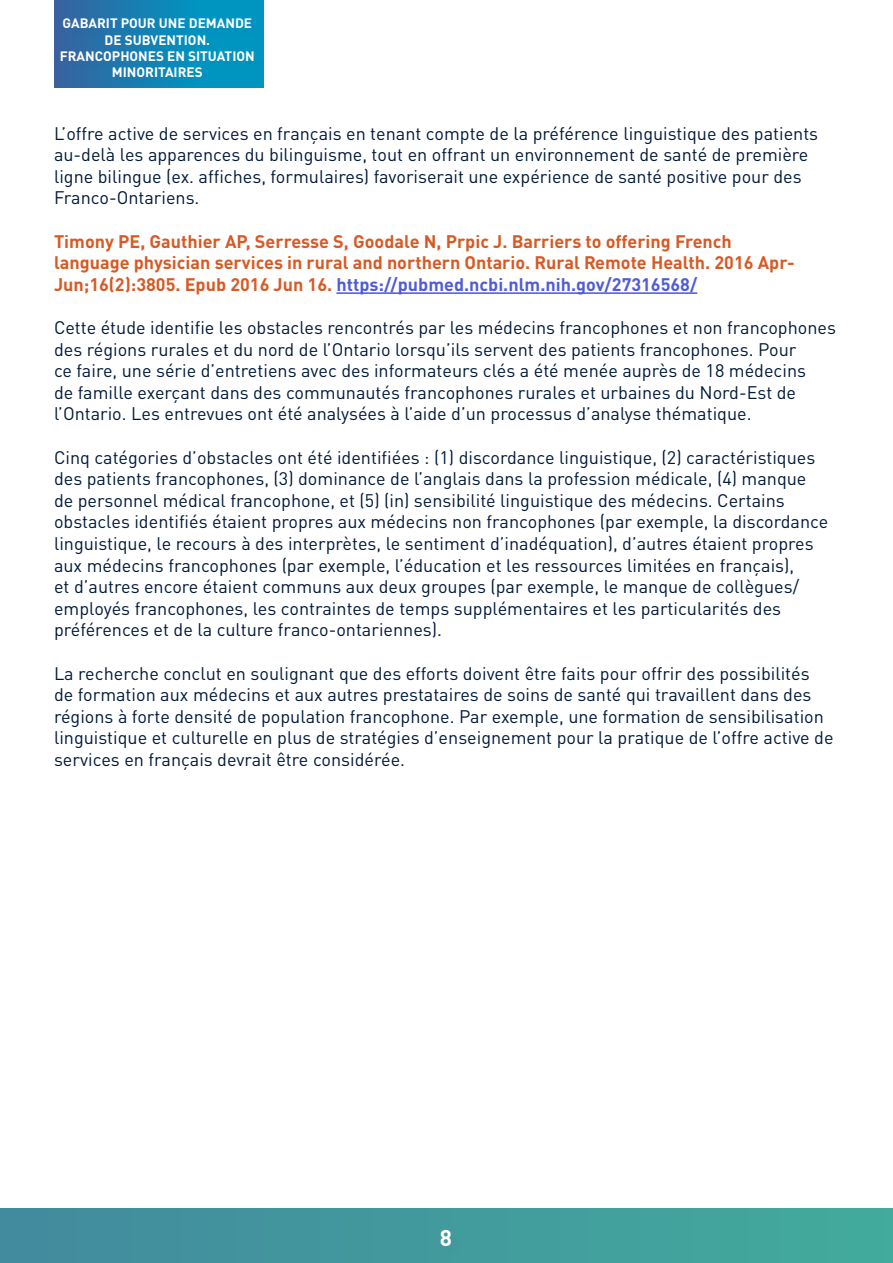
<style>
.page{position:relative;width:893px;height:1263px;background:#fff}
.page>*{position:absolute;margin:0;border:0;box-sizing:border-box;transform-origin:0 0}
.t1{font:700 22.5px "DINOT";color:#fff}
.t2{font:18px/21.6px "DINOT";color:#001939}
.t3{font:700 18px/21.6px "DINOT";color:#d75a25}
.t4{font:700 13.5px/16.2px "DINOT";color:#fff;text-align:center}
.s1{color:#4f5cd6}
</style>
<div class="page">
<div style="left:0;top:1209px;width:893px;height:54px;background:linear-gradient(to right,#428a9e,#42ab9c)"></div>
<div style="left:441px;top:1230px;width:25px;height:32px;background:#429a9d"></div>
<div style="left:54px;top:0;width:210px;height:87px;background:linear-gradient(to right,#3366a1,#009fc7)"></div>
<div style="left:60px;top:18px;width:209px;height:75px;background:#000;opacity:.02"></div>
<hr style="left:336px;top:292px;width:361px;height:2px;background:#4f5cd6">
<p class="t4" style="left:60px;top:14px;width:196px">GABARIT POUR UNE DEMANDE<br>DE SUBVENTION.<br>FRANCOPHONES EN SITUATION<br>MINORITAIRES</p>
<p class="t2" style="left:54px;top:121px;width:766px">L’offre active de services en français en tenant compte de la préférence linguistique des patients au-delà les apparences du bilinguisme, tout en offrant un environnement de santé de première ligne bilingue (ex. affiches, formulaires) favoriserait une expérience de santé positive pour des Franco-Ontariens.</p>
<p class="t3" style="left:54px;top:229px;width:742px">Timony PE, Gauthier AP, Serresse S, Goodale N, Prpic J. Barriers to offering French language physician services in rural and northern Ontario. Rural Remote Health. 2016 Apr-<br>Jun;16(2):3805. Epub 2016 Jun 16. <span class="s1">https://pubmed.ncbi.nlm.nih.gov/27316568/</span></p>
<p class="t2" style="left:54px;top:315px;width:783px">Cette étude identifie les obstacles rencontrés par les médecins francophones et non francophones des régions rurales et du nord de l’Ontario lorsqu’ils servent des patients francophones. Pour<br>ce faire, une série d’entretiens avec des informateurs clés a été menée auprès de 18 médecins<br>de famille exerçant dans des communautés francophones rurales et urbaines du Nord-Est de l’Ontario. Les entrevues ont été analysées à l’aide d’un processus d’analyse thématique.</p>
<p class="t2" style="left:54px;top:445px;width:776px">Cinq catégories d’obstacles ont été identifiées : (1) discordance linguistique, (2) caractéristiques des patients francophones, (3) dominance de l’anglais dans la profession médicale, (4) manque de personnel médical francophone, et (5) (in) sensibilité linguistique des médecins. Certains obstacles identifiés étaient propres aux médecins non francophones (par exemple, la discordance linguistique, le recours à des interprètes, le sentiment d’inadéquation), d’autres étaient propres aux médecins francophones (par exemple, l’éducation et les ressources limitées en français),<br>et d’autres encore étaient communs aux deux groupes (par exemple, le manque de collègues/ employés francophones, les contraintes de temps supplémentaires et les particularités des préférences et de la culture franco-ontariennes).</p>
<p class="t2" style="left:54px;top:661px;width:781px">La recherche conclut en soulignant que des efforts doivent être faits pour offrir des possibilités<br>de formation aux médecins et aux autres prestataires de soins de santé qui travaillent dans des régions à forte densité de population francophone. Par exemple, une formation de sensibilisation linguistique et culturelle en plus de stratégies d’enseignement pour la pratique de l’offre active de services en français devrait être considérée.</p>
<p class="t1" style="left:440px;top:1221px;width:14px">8</p>
</div>
